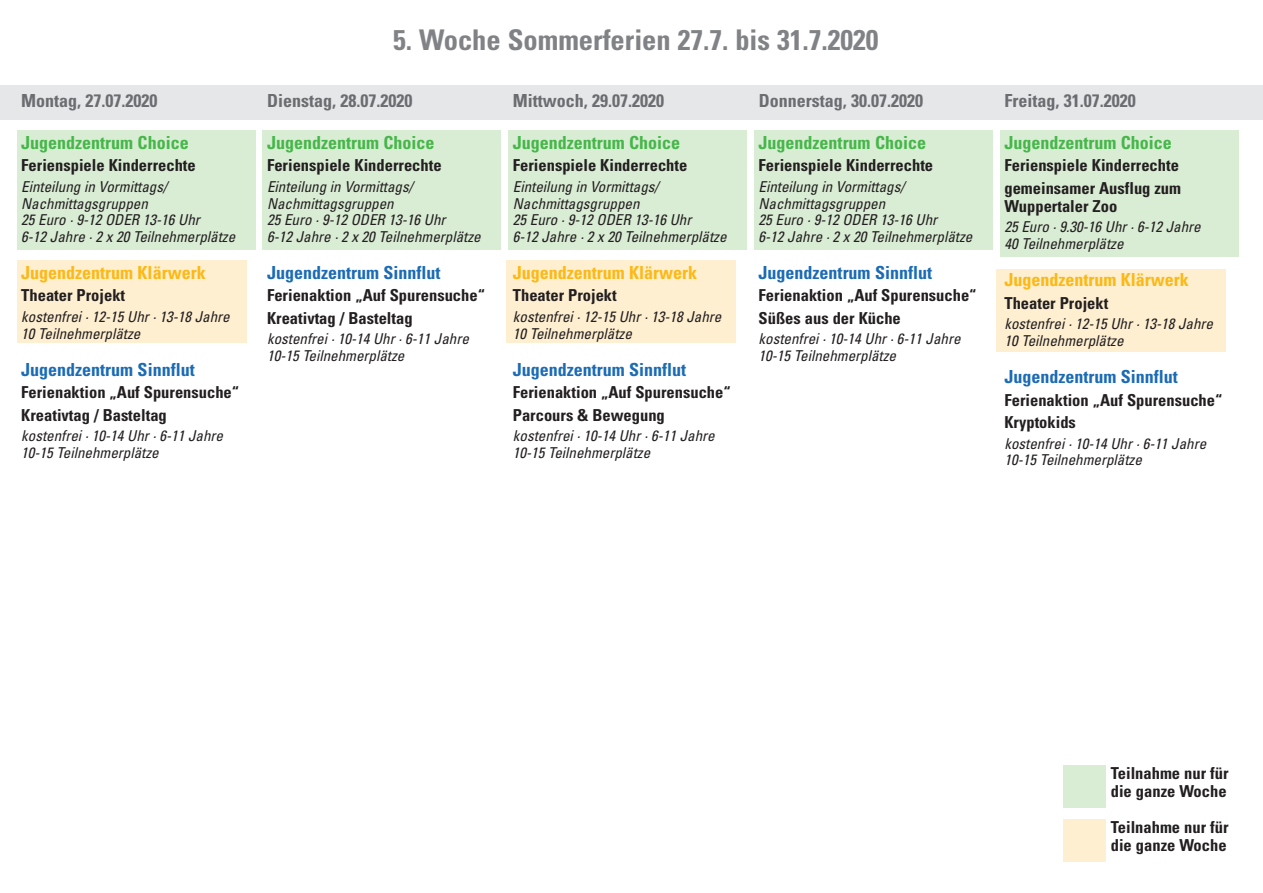
<style>
.page{position:relative;width:1263px;height:893px;background:#fff}
.page>*{position:absolute;margin:0;border:0;box-sizing:border-box;transform-origin:0 0}
.t1{font:700 condensed 28.5px "Univers";color:#808285}
.t2{font:700 condensed 18px "Univers";color:#1b6bb5}
.t3{font:700 condensed 18px "Univers";color:#45b749}
.t4{font:700 condensed 18px "Univers";color:#6c6d70}
.t5{font:700 condensed 18px "Univers";color:#fcb814}
.t6{font:700 condensed 16.5px/22.2px "Univers";color:#231f20}
.t7{font:italic condensed 15px/16.5px "Univers";color:#231f20}
</style>
<div class="page">
<div style="left:17px;top:130px;width:238px;height:120px;background:#d9ecd4"></div>
<div style="left:263px;top:130px;width:238px;height:120px;background:#d9ecd4"></div>
<div style="left:509px;top:130px;width:238px;height:120px;background:#d9ecd4"></div>
<div style="left:755px;top:130px;width:238px;height:120px;background:#d9ecd4"></div>
<div style="left:1000px;top:130px;width:239px;height:126px;background:#d9ecd4"></div>
<div style="left:0;top:85px;width:1263px;height:34px;background:#e6e7e9"></div>
<div style="left:17px;top:261px;width:230px;height:82px;background:#feefd0"></div>
<div style="left:506px;top:261px;width:230px;height:82px;background:#feefd0"></div>
<div style="left:996px;top:270px;width:230px;height:82px;background:#feefd0"></div>
<div style="left:1063px;top:765px;width:43px;height:43px;background:#d9ecd4"></div>
<div style="left:1063px;top:819px;width:43px;height:42px;background:#feefd0"></div>
<h1 class="t1" style="left:393px;top:29px;width:487px">5. Woche Sommerferien 27.7. bis 31.7.2020</h1>
<p class="t4" style="left:21px;top:94px;width:138px">Montag, 27.07.2020</p>
<p class="t4" style="left:267px;top:94px;width:147px">Dienstag, 28.07.2020</p>
<p class="t4" style="left:513px;top:94px;width:153px">Mittwoch, 29.07.2020</p>
<p class="t4" style="left:759px;top:94px;width:166px">Donnerstag, 30.07.2020</p>
<p class="t4" style="left:1004px;top:94px;width:133px">Freitag, 31.07.2020</p>
<p class="t3" style="left:21px;top:136px;width:169px">Jugendzentrum Choice</p>
<p class="t6" style="left:21px;top:156px;width:176px">Ferienspiele Kinderrechte</p>
<p class="t7" style="left:21px;top:180px;width:216px">Einteilung in Vormittags/<br>Nachmittagsgruppen<br>25 Euro · 9-12 ODER 13-16 Uhr<br>6-12 Jahre · 2 x 20 Teilnehmerplätze</p>
<p class="t5" style="left:21px;top:266px;width:186px">Jugendzentrum Klärwerk</p>
<p class="t6" style="left:21px;top:286px;width:105px">Theater Projekt</p>
<p class="t7" style="left:21px;top:310px;width:210px">kostenfrei · 12-15 Uhr · 13-18 Jahre<br>10 Teilnehmerplätze</p>
<p class="t2" style="left:21px;top:363px;width:175px">Jugendzentrum Sinnflut</p>
<p class="t6" style="left:21px;top:383px;width:219px">Ferienaktion „Auf Spurensuche“<br>Kreativtag / Basteltag</p>
<p class="t7" style="left:21px;top:429px;width:203px">kostenfrei · 10-14 Uhr · 6-11 Jahre<br>10-15 Teilnehmerplätze</p>
<p class="t3" style="left:267px;top:136px;width:169px">Jugendzentrum Choice</p>
<p class="t6" style="left:267px;top:156px;width:176px">Ferienspiele Kinderrechte</p>
<p class="t7" style="left:267px;top:180px;width:215px">Einteilung in Vormittags/<br>Nachmittagsgruppen<br>25 Euro · 9-12 ODER 13-16 Uhr<br>6-12 Jahre · 2 x 20 Teilnehmerplätze</p>
<p class="t2" style="left:267px;top:266px;width:175px">Jugendzentrum Sinnflut</p>
<p class="t6" style="left:267px;top:286px;width:219px">Ferienaktion „Auf Spurensuche“<br>Kreativtag / Basteltag</p>
<p class="t7" style="left:267px;top:332px;width:203px">kostenfrei · 10-14 Uhr · 6-11 Jahre<br>10-15 Teilnehmerplätze</p>
<p class="t3" style="left:513px;top:136px;width:169px">Jugendzentrum Choice</p>
<p class="t6" style="left:513px;top:156px;width:176px">Ferienspiele Kinderrechte</p>
<p class="t7" style="left:513px;top:180px;width:215px">Einteilung in Vormittags/<br>Nachmittagsgruppen<br>25 Euro · 9-12 ODER 13-16 Uhr<br>6-12 Jahre · 2 x 20 Teilnehmerplätze</p>
<p class="t5" style="left:513px;top:266px;width:186px">Jugendzentrum Klärwerk</p>
<p class="t6" style="left:513px;top:286px;width:105px">Theater Projekt</p>
<p class="t7" style="left:513px;top:310px;width:210px">kostenfrei · 12-15 Uhr · 13-18 Jahre<br>10 Teilnehmerplätze</p>
<p class="t2" style="left:513px;top:363px;width:175px">Jugendzentrum Sinnflut</p>
<p class="t6" style="left:513px;top:383px;width:219px">Ferienaktion „Auf Spurensuche“<br>Parcours &amp; Bewegung</p>
<p class="t7" style="left:513px;top:429px;width:203px">kostenfrei · 10-14 Uhr · 6-11 Jahre<br>10-15 Teilnehmerplätze</p>
<p class="t3" style="left:759px;top:136px;width:169px">Jugendzentrum Choice</p>
<p class="t6" style="left:759px;top:156px;width:176px">Ferienspiele Kinderrechte</p>
<p class="t7" style="left:759px;top:180px;width:215px">Einteilung in Vormittags/<br>Nachmittagsgruppen<br>25 Euro · 9-12 ODER 13-16 Uhr<br>6-12 Jahre · 2 x 20 Teilnehmerplätze</p>
<p class="t2" style="left:759px;top:266px;width:175px">Jugendzentrum Sinnflut</p>
<p class="t6" style="left:759px;top:286px;width:219px">Ferienaktion „Auf Spurensuche“<br>Süßes aus der Küche</p>
<p class="t7" style="left:759px;top:332px;width:203px">kostenfrei · 10-14 Uhr · 6-11 Jahre<br>10-15 Teilnehmerplätze</p>
<p class="t3" style="left:1004px;top:136px;width:169px">Jugendzentrum Choice</p>
<p class="t6" style="left:1004px;top:156px;width:178px">Ferienspiele Kinderrechte gemeinsamer Ausflug zum</p>
<p class="t6" style="left:1004px;top:196px;width:114px">Wuppertaler Zoo</p>
<p class="t7" style="left:1004px;top:220px;width:198px">25 Euro · 9.30-16 Uhr · 6-12 Jahre<br>40 Teilnehmerplätze</p>
<p class="t5" style="left:1004px;top:273px;width:186px">Jugendzentrum Klärwerk</p>
<p class="t6" style="left:1004px;top:293px;width:105px">Theater Projekt</p>
<p class="t7" style="left:1004px;top:317px;width:210px">kostenfrei · 12-15 Uhr · 13-18 Jahre<br>10 Teilnehmerplätze</p>
<p class="t2" style="left:1004px;top:370px;width:175px">Jugendzentrum Sinnflut</p>
<p class="t6" style="left:1004px;top:390px;width:219px">Ferienaktion „Auf Spurensuche“<br>Kryptokids</p>
<p class="t7" style="left:1004px;top:436px;width:203px">kostenfrei · 10-14 Uhr · 6-11 Jahre<br>10-15 Teilnehmerplätze</p>
<p class="t6" style="left:1111px;top:766px;width:119px;line-height:18px">Teilnahme nur für die ganze Woche</p>
<p class="t6" style="left:1111px;top:819px;width:119px;line-height:18px">Teilnahme nur für die ganze Woche</p>
</div>
